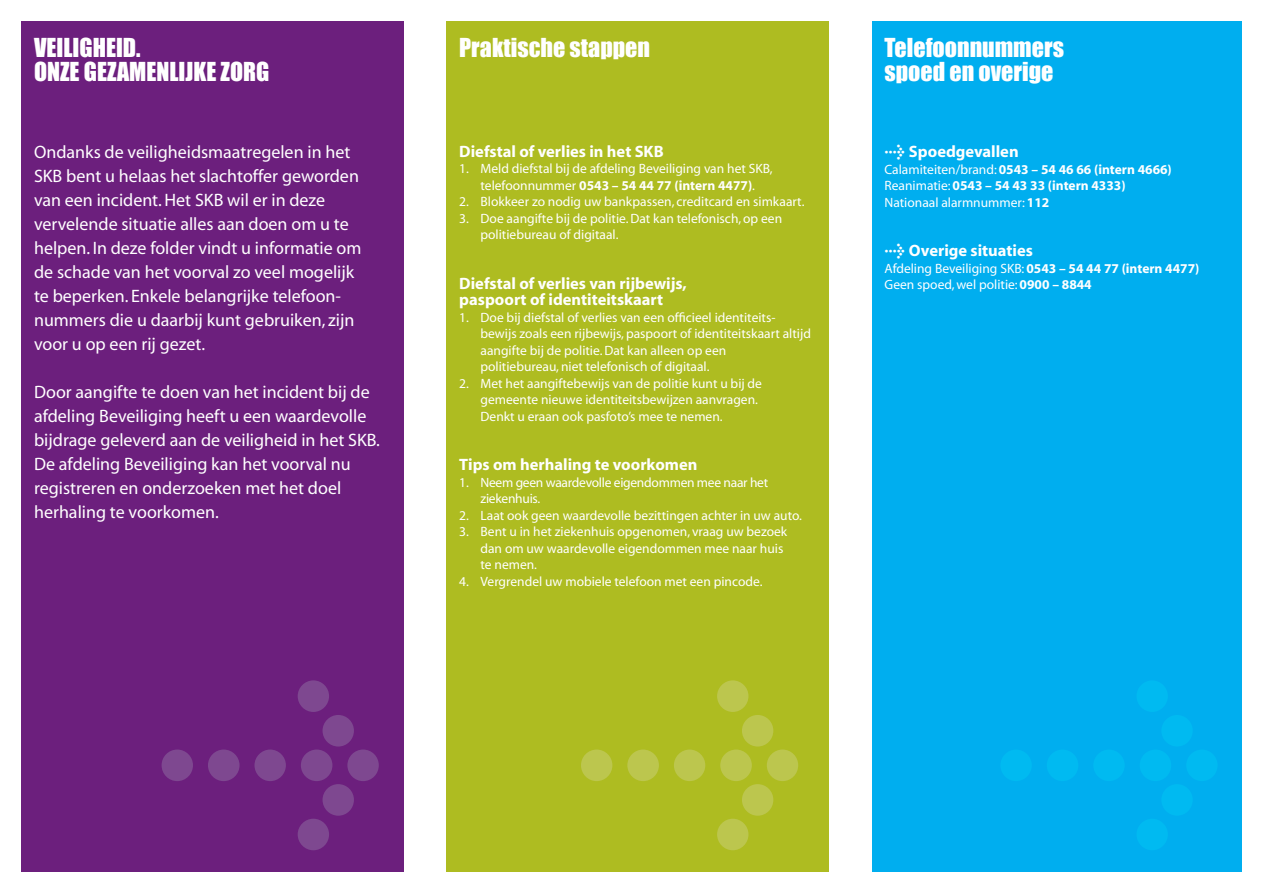
<style>
.page{position:relative;width:1263px;height:893px;background:#fff}
.page>*{position:absolute;margin:0;border:0;box-sizing:border-box;transform-origin:0 0}
.meta_plus_book_rom_9{font:24px/24px "Impact";color:#fff}
.meta_plus_book_rom_9-2{font:18px/24px "Myriad";color:#fff}
.metaplus_black_rom_1{font:700 16.5px/16.5px "Myriad";color:#fff}
.meta_plus_book_rom_9-3{font:13.5px/16.5px "Myriad";color:#fff}
.t1{font:700 13.5px "Myriad";color:#fff}
.meta_plus_book_rom_9-4{font:13.5px/16.5px "Myriad";letter-spacing:-.02em;color:#fff}
.s1{font-weight:700}
.s2{font-family:"Meta Plus"}
.s3{font-weight:400}
</style>
<div class="page">
<div style="left:446px;top:21px;width:383px;height:851px;background:#aebc21"></div>
<div style="left:872px;top:21px;width:370px;height:851px;background:#00aeef"></div>
<div style="left:21px;top:21px;width:383px;height:851px;background:#6c1f7d"></div>
<svg style="left:162px;top:680px;width:217px;height:170px"></svg>
<svg style="left:1001px;top:681px;width:216px;height:169px"></svg>
<svg style="left:581px;top:680px;width:217px;height:170px"></svg>
<p class="meta_plus_book_rom_9" style="left:34px;top:35px;width:108px">VEILIGHEID.</p>
<p class="meta_plus_book_rom_9" style="left:34px;top:59px;width:237px">ONZE GEZAMENLIJKE ZORG</p>
<p class="meta_plus_book_rom_9-2" style="left:34px;top:141px;width:329px">Ondanks de veiligheidsmaatregelen in het SKB bent u helaas het slachtoffer geworden van een incident.Het SKB wil er in deze vervelende situatie alles aan doen om u te helpen. In deze folder vindt u informatie om de schade van het voorval zo veel mogelijk te beperken. Enkele belangrijke telefoon&shy;nummers die u daarbij kunt gebruiken, zijn voor u op een rij gezet.</p>
<p class="meta_plus_book_rom_9-2" style="left:34px;top:381px;width:347px">Door aangifte te doen van het incident bij de afdeling Beveiliging heeft u een waardevolle bijdrage geleverd aan de veiligheid in het SKB.<br>De afdeling Beveiliging kan het voorval nu registreren en onderzoeken met het doel herhaling te voorkomen.</p>
<p class="meta_plus_book_rom_9" style="left:459px;top:35px;width:192px">Praktische stappen</p>
<p class="metaplus_black_rom_1" style="left:459px;top:144px;width:206px">Diefstal of verlies in het SKB</p>
<p class="meta_plus_book_rom_9-3" style="left:459px;top:161px;width:315px;text-align:center">1. Meld diefstal bij de afdeling Beveiliging van het SKB, telefoonnummer <span class="s1">0543 – 54 44 77 (intern 4477)</span>.</p>
<p class="meta_plus_book_rom_9-3" style="left:459px;top:194px;width:347px">2. Blokkeer zo nodig uw bankpassen, creditcard en simkaart.</p>
<p class="meta_plus_book_rom_9-3" style="left:480px;top:211px;width:303px;text-indent:-21px">3. Doe aangifte bij de politie.Dat kan telefonisch, op een politiebureau of digitaal.</p>
<p class="metaplus_black_rom_1" style="left:459px;top:276px;width:229px">Diefstal of verlies van rijbewijs, paspoort of identiteitskaart</p>
<p class="meta_plus_book_rom_9-3" style="left:480px;top:310px;width:332px;text-indent:-21px">1. Doe bij diefstal of verlies van een officieel identiteits&shy;bewijs zoals een rijbewijs, paspoort of identiteitskaart altijd aangifte bij de politie. Dat kan alleen op een<br>politiebureau, niet telefonisch of digitaal.</p>
<p class="meta_plus_book_rom_9-3" style="left:480px;top:376px;width:283px;text-indent:-21px">2. Met het aangiftebewijs van de politie kunt u bij de gemeente nieuwe identiteitsbewijzen aanvragen.<br>Denkt u eraan ook pasfoto’s mee te nemen.</p>
<p class="metaplus_black_rom_1" style="left:459px;top:457px;width:240px">Tips om herhaling te voorkomen</p>
<p class="meta_plus_book_rom_9-4" style="left:480px;top:475px;width:289px;text-indent:-21px">1. Neem geen waardevolle eigendommen mee naar het ziekenhuis.</p>
<p class="meta_plus_book_rom_9-3" style="left:459px;top:508px;width:344px">2. Laat ook geen waardevolle bezittingen achter in uw auto.</p>
<p class="meta_plus_book_rom_9-3" style="left:480px;top:524px;width:308px;text-indent:-21px">3. Bent u in het ziekenhuis opgenomen, vraag uw bezoek dan om uw waardevolle eigendommen mee naar huis te nemen.</p>
<p class="meta_plus_book_rom_9-3" style="left:459px;top:574px;width:305px">4. Vergrendel uw mobiele telefoon met een pincode.</p>
<p class="meta_plus_book_rom_9" style="left:884px;top:35px;width:181px">Telefoonnummers spoed en overige</p>
<p class="metaplus_black_rom_1" style="left:884px;top:144px;width:136px"><span class="s2">&gt;</span> Spoedgevallen</p>
<p class="t1" style="left:884px;top:162px;width:289px"><span class="s3">Calamiteiten/brand:</span> 0543 – 54 46 66 (intern 4666)</p>
<p class="t1" style="left:884px;top:179px;width:243px"><span class="s3">Reanimatie:</span> 0543 – 54 43 33 (intern 4333)</p>
<p class="meta_plus_book_rom_9-3" style="left:884px;top:195px;width:166px">Nationaal alarmnummer: <span class="s1">112</span></p>
<p class="metaplus_black_rom_1" style="left:884px;top:243px;width:150px"><span class="s2">&gt;</span> Overige situaties</p>
<p class="meta_plus_book_rom_9-3" style="left:884px;top:261px;width:316px">Afdeling Beveiliging SKB: <span class="s1">0543 – 54 44 77 (intern 4477)</span></p>
<p class="meta_plus_book_rom_9-3" style="left:884px;top:277px;width:209px">Geen spoed,wel politie: <span class="s1">0900 – 8844</span></p>
</div>
